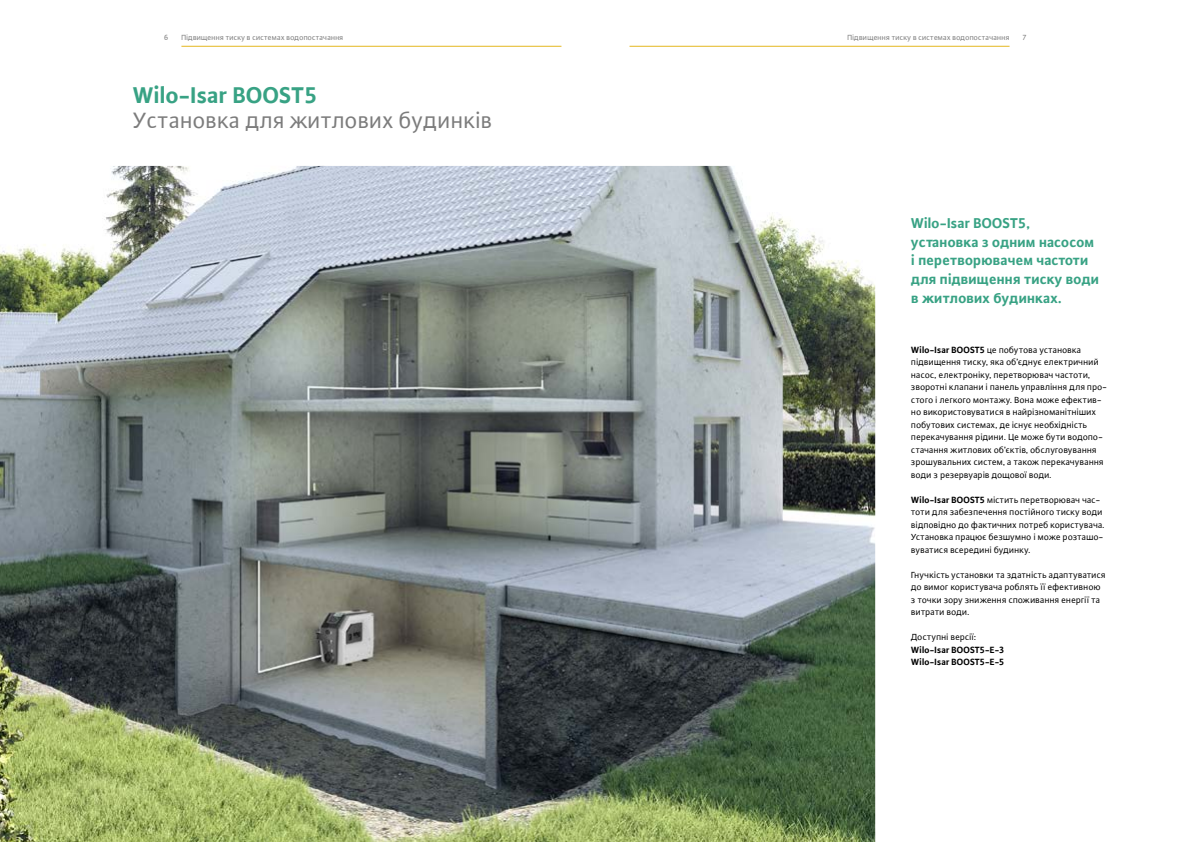
<style>
.page{position:relative;width:1191px;height:842px;background:#fff}
.page>*{position:absolute;margin:0;border:0;box-sizing:border-box;transform-origin:0 0}
.t1{font:24px "WILO Plus Global";color:#7c7c7c}
.t2{font:700 24px "WILO Plus Global";color:#38a284}
.t3{font:700 15px/18.8px "WILO Plus Global";color:#38a284}
.t4{font:9.5px/12.5px "WILO Plus Global";letter-spacing:.005em;color:#000}
.t5{font:700 9.5px/12.5px "WILO Plus Global";letter-spacing:.01em;color:#000}
.t6{font:8px "WILO Plus Global";color:#7c7c7c}
.s1{font-weight:700}
</style>
<div class="page">
<img style="left:0;top:166px;width:875px;height:676px">
<hr style="left:629px;top:46px;width:380px;height:1px;background:#e4b720">
<hr style="left:181px;top:46px;width:380px;height:1px;background:#e4b720">
<p class="t6" style="left:164px;top:32px;width:6px">6</p>
<p class="t6" style="left:1022px;top:32px;width:6px">7</p>
<p class="t6" style="left:181px;top:33px;width:164px">Підвищення тиску в системах водопостачання</p>
<p class="t6" style="left:847px;top:33px;width:164px">Підвищення тиску в системах водопостачання</p>
<h1 class="t2" style="left:133px;top:80px;width:186px">Wilo-Isar BOOST5</h1>
<h1 class="t1" style="left:133px;top:105px;width:361px">Установка для житлових будинків</h1>
<h2 class="t3" style="left:911px;top:213px;width:189px">Wilo-Isar BOOST5, установка з одним насосом і перетворювачем частоти для підвищення тиску води в житлових будинках.</h2>
<p class="t4" style="left:911px;top:343px;width:198px"><span class="s1">Wilo-Isar BOOST5</span> це побутова установка підвищення тиску, яка об’єднує електричний насос, електроніку, перетворювач частоти, зворотні клапани і панель управління для про&shy;стого і легкого монтажу. Вона може ефектив&shy;но використовуватися в найрізноманітніших побутових системах, де існує необхідність перекачування рідини. Це може бути водопо&shy;стачання житлових об’єктів, обслуговування зрошувальних систем, а також перекачування води з резервуарів дощової води.</p>
<p class="t4" style="left:911px;top:493px;width:195px"><span class="s1">Wilo-Isar BOOST5</span> містить перетворювач час&shy;тоти для забезпечення постійного тиску води відповідно до фактичних потреб користувача.<br>Установка працює безшумно і може розташо&shy;вуватися всередині будинку.</p>
<p class="t4" style="left:911px;top:568px;width:196px">Гнучкість установки та здатність адаптуватися до вимог користувача роблять її ефективною з точки зору зниження споживання енергії та витрати води.</p>
<p class="t4" style="left:911px;top:631px;width:66px">Доступні версії:</p>
<p class="t5" style="left:911px;top:643px;width:95px">Wilo-Isar BOOST5-E-3<br>Wilo-Isar BOOST5-E-5</p>
</div>
